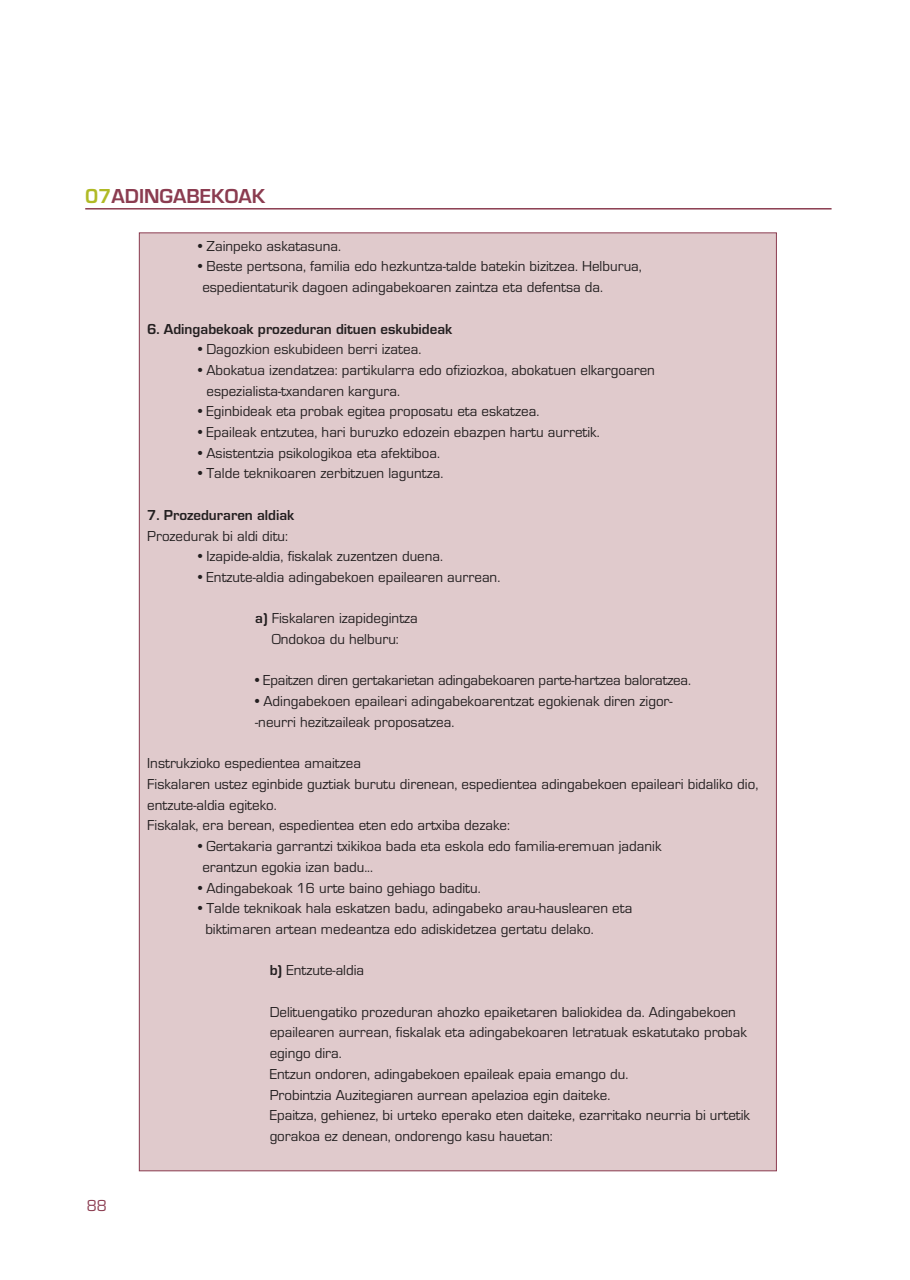
<style>
.page{position:relative;width:910px;height:1280px;background:#fff}
.page>*{position:absolute;margin:0;border:0;box-sizing:border-box;transform-origin:0 0}
.t1{font:700 21px "Eurostile";color:#8b3c50}
.t2{font:16.5px "Eurostile";color:#8b3c50}
.t3{font:15px/20.7px "Eurostile";color:#231f20}
.t4{font:700 15px "Eurostile";color:#231f20}
.s1{color:#b0ba25}
.s2{font-weight:700}
</style>
<div class="page">
<hr style="left:85px;top:208px;width:747px;height:2px;background:#8b3c50">
<div style="left:140px;top:233px;width:636px;height:937px;background:#e0cacc"></div>
<h1 class="t1" style="left:85px;top:189px;width:182px"><span class="s1">07</span>ADINGABEKOAK</h1>
<p class="t3" style="left:198px;top:237px;width:144px">• Zainpeko askatasuna.</p>
<p class="t3" style="left:198px;top:258px;width:445px">• Beste pertsona, familia edo hezkuntza-talde batekin bizitzea. Helburua, espedientaturik dagoen adingabekoaren zaintza eta defentsa da.</p>
<p class="t4" style="left:147px;top:323px;width:307px">6. Adingabekoak prozeduran dituen eskubideak</p>
<p class="t3" style="left:198px;top:340px;width:225px">• Dagozkion eskubideen berri izatea.</p>
<p class="t3" style="left:206px;top:361px;width:450px;text-indent:-8px">• Abokatua izendatzea: partikularra edo ofiziozkoa, abokatuen elkargoaren espezialista-txandaren kargura.</p>
<p class="t3" style="left:198px;top:402px;width:343px">• Eginbideak eta probak egitea proposatu eta eskatzea.</p>
<p class="t3" style="left:198px;top:423px;width:403px">• Epaileak entzutea, hari buruzko edozein ebazpen hartu aurretik.</p>
<p class="t3" style="left:198px;top:444px;width:243px">• Asistentzia psikologikoa eta afektiboa.</p>
<p class="t3" style="left:198px;top:465px;width:247px">• Talde teknikoaren zerbitzuen laguntza.</p>
<p class="t4" style="left:147px;top:510px;width:149px">7. Prozeduraren aldiak</p>
<p class="t3" style="left:147px;top:527px;width:142px">Prozedurak bi aldi ditu:</p>
<p class="t3" style="left:198px;top:547px;width:246px">• Izapide-aldia, fiskalak zuzentzen duena.</p>
<p class="t3" style="left:198px;top:568px;width:304px">• Entzute-aldia adingabekoen epailearen aurrean.</p>
<p class="t3" style="left:255px;top:609px;width:164px;text-align:center"><span class="s2">a)</span> Fiskalaren izapidegintza<br>Ondokoa du helburu:</p>
<p class="t3" style="left:255px;top:672px;width:437px">• Epaitzen diren gertakarietan adingabekoaren parte-hartzea baloratzea.</p>
<p class="t3" style="left:255px;top:692px;width:419px">• Adingabekoen epaileari adingabekoarentzat egokienak diren zigor--neurri hezitzaileak proposatzea.</p>
<p class="t3" style="left:147px;top:754px;width:613px">Instrukzioko espedientea amaitzea<br>Fiskalaren ustez eginbide guztiak burutu direnean, espedientea adingabekoen epaileari bidaliko dio, entzute-aldia egiteko.<br>Fiskalak, era berean, espedientea eten edo artxiba dezake:</p>
<p class="t3" style="left:198px;top:837px;width:465px">• Gertakaria garrantzi txikikoa bada eta eskola edo familia-eremuan jadanik erantzun egokia izan badu...</p>
<p class="t3" style="left:198px;top:879px;width:284px">• Adingabekoak 16 urte baino gehiago baditu.</p>
<p class="t3" style="left:205px;top:899px;width:429px;text-indent:-7px">• Talde teknikoak hala eskatzen badu, adingabeko arau-hauslearen eta biktimaren artean medeantza edo adiskidetzea gertatu delako.</p>
<p class="t3" style="left:270px;top:961px;width:96px"><span class="s2">b)</span> Entzute-aldia</p>
<p class="t3" style="left:270px;top:1003px;width:482px">Delituengatiko prozeduran ahozko epaiketaren baliokidea da. Adingabekoen epailearen aurrean, fiskalak eta adingabekoaren letratuak eskatutako probak egingo dira.<br>Entzun ondoren, adingabekoen epaileak epaia emango du.<br>Probintzia Auzitegiaren aurrean apelazioa egin daiteke.<br>Epaitza, gehienez, bi urteko eperako eten daiteke, ezarritako neurria bi urtetik gorakoa ez denean, ondorengo kasu hauetan:</p>
<p class="t2" style="left:87px;top:1200px;width:22px">88</p>
</div>
